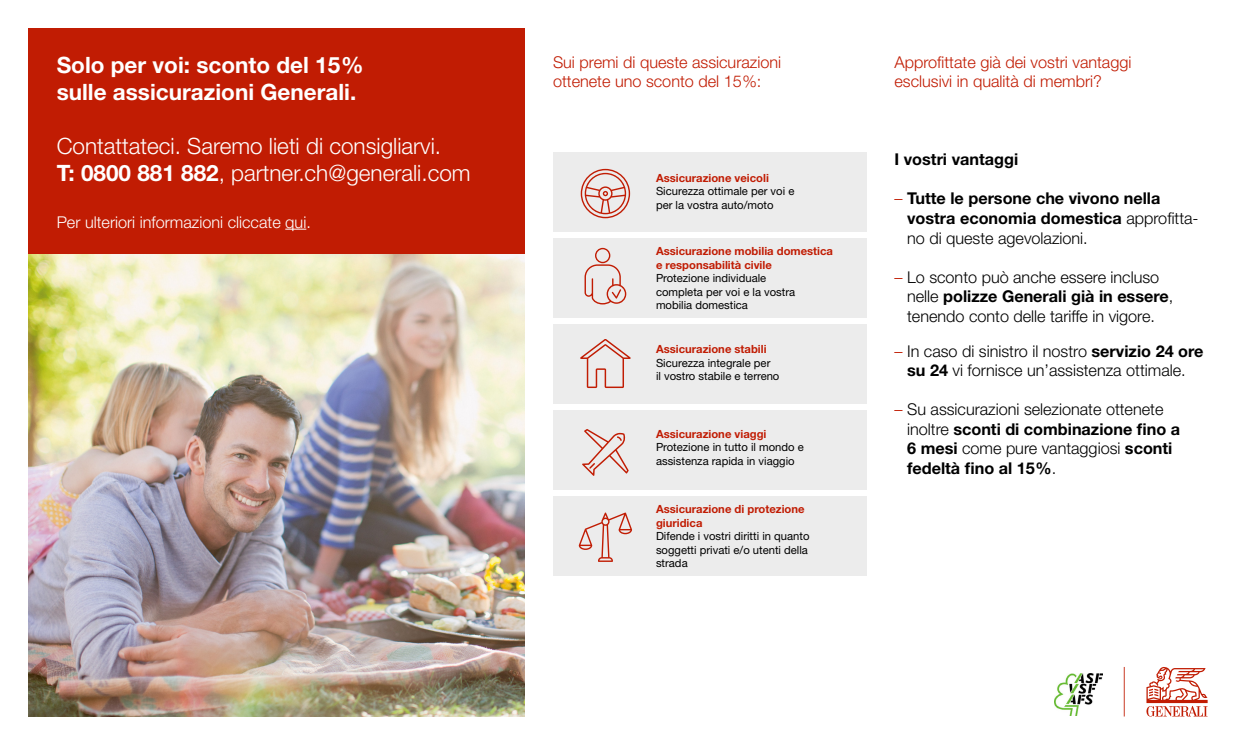
<style>
.page{position:relative;width:1236px;height:745px;background:#fff}
.page>*{position:absolute;margin:0;border:0;box-sizing:border-box;transform-origin:0 0}
.t1{font:300 22.5px/27px "Helvetica Neue LT Std";color:#fff}
.t2{font:700 22.5px/27px "Helvetica Neue LT Std";color:#fff}
.t3{font:300 16.25px/19.5px "Helvetica Neue LT Std";color:#000}
.t4{font:300 16.25px/19.5px "Helvetica Neue LT Std";color:#c11c03}
.t5{font:700 16.25px/19.5px "Helvetica Neue LT Std";color:#000}
.t6{font:300 16.25px "Helvetica Neue LT Std";color:#fff}
.t7{font:11.25px/13.5px "Helvetica Neue LT Std";color:#000}
.t8{font:700 11.25px/13.5px "Helvetica Neue LT Std";color:#c11c03}
.s1{font-weight:700}
.s2{font-weight:300;color:#c11c03}
.s3{font-weight:300}
.s4{color:#c11c03}
</style>
<div class="page">
<img style="left:28px;top:254px;width:496px;height:462px">
<div style="left:28px;top:28px;width:496px;height:226px;background:#c11c03"></div>
<svg style="left:1146px;top:667px;width:61px;height:49px"></svg>
<hr style="left:1123px;top:666px;width:1px;height:50px;background:#c11c03">
<svg style="left:285px;top:228px;width:21px;height:1px"></svg>
<div style="left:553px;top:152px;width:313px;height:79px;background:#ececec"></div>
<div style="left:553px;top:238px;width:313px;height:79px;background:#ececec"></div>
<div style="left:553px;top:324px;width:313px;height:79px;background:#ececec"></div>
<div style="left:553px;top:410px;width:313px;height:79px;background:#ececec"></div>
<div style="left:553px;top:496px;width:313px;height:79px;background:#ececec"></div>
<svg style="left:582px;top:429px;width:46px;height:46px"></svg>
<svg style="left:580px;top:339px;width:50px;height:49px"></svg>
<svg style="left:580px;top:169px;width:50px;height:49px"></svg>
<svg style="left:584px;top:248px;width:42px;height:56px"></svg>
<svg style="left:579px;top:512px;width:53px;height:49px"></svg>
<img style="left:1054px;top:673px;width:48px;height:42px">
<h1 class="t2" style="left:57px;top:51px;width:308px">Solo per voi: sconto del 15% sulle assicurazioni Generali.</h1>
<h1 class="t1" style="left:57px;top:132px;width:415px">Contattateci. Saremo lieti di consigliarvi.<br><span class="s1">T: 0800 881 882</span>, partner.ch@generali.com</h1>
<p class="t6" style="left:57px;top:212px;width:256px">Per ulteriori informazioni cliccate qui.</p>
<p class="t4" style="left:553px;top:52px;width:230px">Sui premi di queste assicurazioni ottenete uno sconto del 15%:</p>
<p class="t4" style="left:894px;top:52px;width:238px">Approfittate già dei vostri vantaggi esclusivi in qualità di membri?</p>
<p class="t8" style="left:656px;top:171px;width:114px">Assicurazione veicoli</p>
<p class="t7" style="left:656px;top:184px;width:140px">Sicurezza ottimale per voi e per la vostra auto/moto</p>
<p class="t8" style="left:656px;top:244px;width:178px">Assicurazione mobilia domestica e responsabilità civile</p>
<p class="t7" style="left:656px;top:271px;width:141px">Protezione individuale completa per voi e la vostra mobilia domestica</p>
<p class="t8" style="left:656px;top:342px;width:112px">Assicurazione stabili</p>
<p class="t7" style="left:656px;top:356px;width:125px">Sicurezza integrale per<br>il vostro stabile e terreno</p>
<p class="t8" style="left:656px;top:426px;width:112px">Assicurazione viaggi</p>
<p class="t7" style="left:656px;top:440px;width:149px">Protezione in tutto il mondo e assistenza rapida in viaggio</p>
<p class="t8" style="left:656px;top:502px;width:150px">Assicurazione di protezione giuridica</p>
<p class="t7" style="left:656px;top:529px;width:155px">Difende i vostri diritti in quanto soggetti privati e/o utenti della strada</p>
<p class="t5" style="left:894px;top:149px;width:125px">I vostri vantaggi</p>
<p class="t5" style="left:907px;top:188px;width:293px;text-indent:-13px"><span class="s2">–</span> Tutte le persone che vivono nella vostra economia domestica <span class="s3">approfitta&shy;no di queste agevolazioni.</span></p>
<p class="t3" style="left:907px;top:266px;width:267px;text-indent:-13px"><span class="s4">–</span> Lo sconto può anche essere incluso nelle <span class="s1">polizze Generali già in essere</span>, tenendo conto delle tariffe in vigore.</p>
<p class="t3" style="left:894px;top:340px;width:310px;text-align:center"><span class="s4">–</span> In caso di sinistro il nostro <span class="s1">servizio 24 ore su 24</span> vi fornisce un’assistenza ottimale.</p>
<p class="t3" style="left:907px;top:399px;width:274px;text-indent:-13px"><span class="s4">–</span> Su assicurazioni selezionate ottenete inoltre <span class="s1">sconti di combinazione fino a 6 mesi</span> come pure vantaggiosi <span class="s1">sconti fedeltà fino al 15%</span>.</p>
</div>
